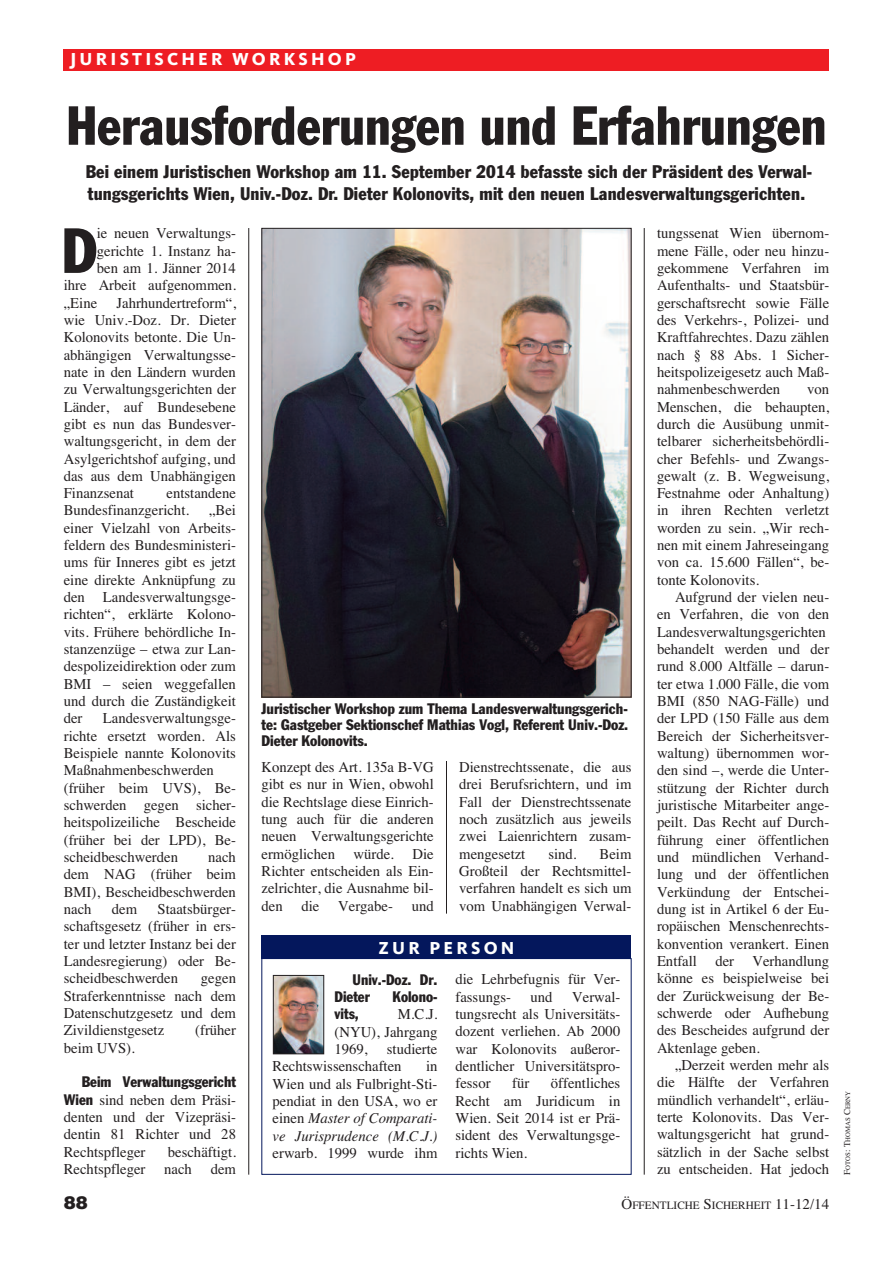
<style>
.page{position:relative;width:893px;height:1263px;background:#fff}
.page>*{position:absolute;margin:0;border:0;box-sizing:border-box;transform-origin:0 0}
.t1{font:condensed 62.55px "Franklin Gothic";color:#231f20}
.t2{font:condensed 54px "Franklin Gothic";color:#231f20;scale:.96 1}
.t3{font:condensed 18px/21.6px "Franklin Gothic";letter-spacing:.01em;color:#231f20}
.t4{font:800 18px "Kievit";letter-spacing:.175em;color:#fff}
.t5{font:900 18px "Helvetica";color:#231f20}
.t6{font:15px/17.2px "Times";color:#231f20;text-align:justify}
.t7{font:condensed 15px/15.8px "Franklin Gothic";color:#231f20;text-align:justify}
.t8{font:11.25px "Times";color:#231f20}
.t9{font:6.75px "Times";color:#231f20}
.s1{font-family:"Franklin Gothic";font-stretch:condensed}
.s2{font-style:italic}
.s3{font-size:15px}
.s4{font-size:9px}
</style>
<div class="page">
<hr style="left:248px;top:228px;width:1px;height:947px;background:#231f20">
<hr style="left:446px;top:761px;width:1px;height:153px;background:#231f20">
<hr style="left:644px;top:228px;width:1px;height:947px;background:#231f20">
<div style="left:64px;top:49px;width:765px;height:21px;background:#ee1d23"></div>
<img style="left:263px;top:230px;width:366px;height:465px">
<div style="left:261px;top:958px;width:370px;height:217px;border:1px solid #04175c"></div>
<div style="left:261px;top:935px;width:370px;height:24px;background:#04175c"></div>
<img style="left:275px;top:977px;width:47px;height:75px">
<div style="left:273px;top:975px;width:51px;height:79px;border:1px solid #231f20"></div>
<p class="t4" style="left:70px;top:53px;width:287px">JURISTISCHER WORKSHOP</p>
<h2 class="t2" style="left:66px;top:106px;width:793px">Herausforderungen und Erfahrungen</h2>
<p class="t3" style="left:86px;top:162px;width:728px">Bei einem Juristischen Workshop am 11. September 2014 befasste sich der Präsident des Verwal&shy;tungsgerichts Wien, Univ.-Doz. Dr. Dieter Kolonovits, mit den neuen Landesverwaltungsgerichten.</p>
<h1 class="t1" style="left:62px;top:228px;width:37px">D</h1>
<p class="t6" style="left:97px;top:224px;width:141px">ie neuen Verwaltungs-</p>
<p class="t6" style="left:97px;top:242px;width:141px">gerichte 1. Instanz ha-</p>
<p class="t6" style="left:97px;top:259px;width:141px">ben am 1. Jänner 2014</p>
<p class="t6" style="left:64px;top:276px;width:174px">ihre Arbeit aufgenommen.</p>
<p class="t6" style="left:64px;top:294px;width:35px">„Eine</p>
<p class="t6" style="left:64px;top:294px;width:174px;text-indent:53px">Jahrhundertreform“, wie Univ.-Doz. Dr. Dieter Kolonovits betonte. Die Un&shy;abhängigen Verwaltungsse&shy;nate in den Ländern wurden zu Verwaltungsgerichten der Länder, auf Bundesebene gibt es nun das Bundesver&shy;waltungsgericht, in dem der Asylgerichtshof aufging, und das aus dem Unabhängigen Finanzsenat</p>
<p class="t6" style="left:64px;top:484px;width:174px;text-indent:103px">entstandene<br>Bundesfinanzgericht.</p>
<p class="t6" style="left:64px;top:502px;width:174px;text-indent:145px">„Bei einer Vielzahl von Arbeits&shy;feldern des Bundesministeri&shy;ums für Inneres gibt es jetzt eine direkte Anknüpfung zu den Landesverwaltungsge&shy;richten“, erklärte Kolono&shy;vits. Frühere behördliche In&shy;stanzenzüge – etwa zur Lan&shy;despolizeidirektion oder zum BMI – seien weggefallen und durch die Zuständigkeit der</p>
<p class="t6" style="left:64px;top:710px;width:174px;text-align:left;text-indent:39px">Landesverwaltungsge&shy;richte ersetzt worden. Als<br>Beispiele nannte Kolonovits<br>Maßnahmenbeschwerden (früher beim UVS), Be&shy;schwerden gegen sicher&shy;heitspolizeiliche Bescheide (früher bei der LPD), Be&shy;scheidbeschwerden</p>
<p class="t6" style="left:64px;top:848px;width:174px;text-indent:144px">nach dem NAG (früher beim BMI), Bescheidbeschwerden nach</p>
<p class="t6" style="left:112px;top:900px;width:27px">dem</p>
<p class="t6" style="left:64px;top:900px;width:174px;text-indent:94px">Staatsbürger&shy;schaftsgesetz (früher in ers&shy;ter und letzter Instanz bei der Landesregierung) oder Be&shy;scheidbeschwerden</p>
<p class="t6" style="left:64px;top:969px;width:174px;text-indent:137px">gegen Straferkenntnisse nach dem Datenschutzgesetz und dem Zivildienstgesetz</p>
<p class="t6" style="left:195px;top:1021px;width:42px">(früher</p>
<p class="t6" style="left:64px;top:1039px;width:73px">beim UVS).</p>
<p class="t7" style="left:82px;top:1075px;width:156px">Beim Verwaltungsgericht</p>
<p class="t6" style="left:64px;top:1091px;width:174px"><span class="s1">Wien</span> sind neben dem Präsi&shy;denten und der Vizepräsi&shy;dentin 81 Richter und 28<br>Rechtspfleger</p>
<p class="t6" style="left:168px;top:1143px;width:70px">beschäftigt.</p>
<p class="t6" style="left:64px;top:1160px;width:83px">Rechtspfleger</p>
<p class="t6" style="left:164px;top:1160px;width:29px">nach</p>
<p class="t6" style="left:211px;top:1160px;width:27px">dem</p>
<p class="t7" style="left:261px;top:702px;width:368px">Juristischer Workshop zum Thema Landesverwaltungsgerich&shy;te: Gastgeber Sektionschef Mathias Vogl, Referent Univ.-Doz.<br>Dieter Kolonovits.</p>
<p class="t6" style="left:262px;top:758px;width:174px">Konzept des Art. 135a B-VG gibt es nur in Wien, obwohl die Rechtslage diese Einrich&shy;tung auch für die anderen neuen Verwaltungsgerichte ermöglichen würde. Die Richter entscheiden als Ein&shy;zelrichter, die Ausnahme bil&shy;den</p>
<p class="t6" style="left:302px;top:897px;width:19px">die</p>
<p class="t6" style="left:338px;top:897px;width:56px">Vergabe-</p>
<p class="t6" style="left:412px;top:897px;width:24px">und</p>
<p class="t6" style="left:459px;top:758px;width:174px">Dienstrechtssenate, die aus drei Berufsrichtern, und im Fall der Dienstrechtssenate noch zusätzlich aus jeweils zwei Laienrichtern zusam&shy;mengesetzt</p>
<p class="t6" style="left:548px;top:845px;width:30px">sind.</p>
<p class="t6" style="left:459px;top:845px;width:174px;text-indent:140px">Beim Großteil der Rechtsmittel&shy;verfahren handelt es sich um vom Unabhängigen Verwal-</p>
<p class="t4" style="left:379px;top:942px;width:137px">ZUR PERSON</p>
<p class="t7" style="left:335px;top:972px;width:104px;line-height:17.4px;text-indent:18px">Univ.-Doz. Dr.<br>Dieter</p>
<p class="t7" style="left:393px;top:990px;width:46px">Kolono-</p>
<p class="t7" style="left:335px;top:1007px;width:26px">vits,</p>
<p class="t6" style="left:335px;top:1005px;width:104px;text-indent:63px">M.C.J. (NYU), Jahrgang 1969,</p>
<p class="t6" style="left:273px;top:1040px;width:166px;text-indent:114px">studierte<br>Rechtswissenschaften</p>
<p class="t6" style="left:273px;top:1057px;width:166px;text-indent:153px">in Wien und als Fulbright-Sti&shy;pendiat in den USA, wo er einen <span class="s2">Master of Comparati&shy;ve Jurisprudence (M.C.J.)</span></p>
<p class="t6" style="left:273px;top:1144px;width:166px">erwarb. 1999 wurde ihm</p>
<p class="t6" style="left:455px;top:970px;width:166px">die Lehrbefugnis für Ver&shy;fassungs-</p>
<p class="t6" style="left:455px;top:988px;width:166px;text-indent:117px">Verwal&shy;tungsrecht als Universitäts&shy;dozent verliehen. Ab 2000 war Kolonovits außeror&shy;dentlicher Universitätspro&shy;fessor</p>
<p class="t6" style="left:531px;top:988px;width:24px">und</p>
<p class="t6" style="left:455px;top:1074px;width:166px;text-indent:95px">öffentliches Recht am Juridicum in Wien. Seit 2014 ist er Prä&shy;sident des Verwaltungsge&shy;richts Wien.</p>
<p class="t6" style="left:512px;top:1074px;width:19px">für</p>
<p class="t6" style="left:657px;top:224px;width:174px">tungssenat Wien übernom&shy;mene Fälle, oder neu hinzu&shy;gekommene Verfahren im Aufenthalts- und Staatsbür&shy;gerschaftsrecht sowie Fälle des Verkehrs-, Polizei- und Kraftfahrechtes. Dazu zählen nach § 88 Abs. 1 Sicher&shy;heitspolizeigesetz auch Maß&shy;nahmenbeschwerden</p>
<p class="t6" style="left:657px;top:380px;width:174px;text-indent:150px">von Menschen, die behaupten, durch die Ausübung unmit&shy;telbarer sicherheitsbehördli&shy;cher Befehls- und Zwangs&shy;gewalt (z. B. Wegweisung, Festnahme oder Anhaltung) in ihren Rechten verletzt worden zu sein. „Wir rech&shy;nen mit einem Jahreseingang von ca. 15.600 Fällen“, be&shy;tonte Kolonovits.</p>
<p class="t6" style="left:657px;top:588px;width:174px;text-align:left;text-indent:18px">Aufgrund der vielen neu&shy;en Verfahren, die von den<br>Landesverwaltungsgerichten behandelt werden und der rund 8.000 Altfälle – darun&shy;ter etwa 1.000 Fälle, die vom<br>BMI (850 NAG-Fälle) und der LPD (150 Fälle aus dem<br>Bereich der Sicherheitsver&shy;waltung) übernommen wor&shy;den sind –, werde die Unter&shy;stützung der Richter durch juristische Mitarbeiter ange&shy;peilt. Das Recht auf Durch&shy;führung einer öffentlichen und mündlichen Verhand&shy;lung und der öffentlichen<br>Verkündung der Entschei&shy;dung ist in Artikel 6 der Eu&shy;ropäischen Menschenrechts&shy;konvention verankert. Einen<br>Entfall der Verhandlung könne es beispielweise bei der Zurückweisung der Be&shy;schwerde oder Aufhebung des Bescheides aufgrund der<br>Aktenlage geben.</p>
<p class="t6" style="left:657px;top:1056px;width:174px;text-indent:18px">„Derzeit werden mehr als die Hälfte der Verfahren mündlich verhandelt“, erläu&shy;terte Kolonovits. Das Ver&shy;waltungsgericht hat grund&shy;sätzlich in der Sache selbst zu entscheiden. Hat jedoch</p>
<p class="t5" style="left:64px;top:1192px;width:26px">88</p>
<p class="t8" style="left:621px;top:1198px;width:209px"><span class="s3">Ö</span>FFENTLICHE <span class="s3">S</span>ICHERHEIT <span class="s3">11-12/14</span></p>
<p class="t9" style="left:844px;top:1175px;width:85px;rotate:-90deg"><span class="s4">F</span>OTOS<span class="s4">: T</span>HOMAS <span class="s4">C</span>ERNY</p>
</div>
